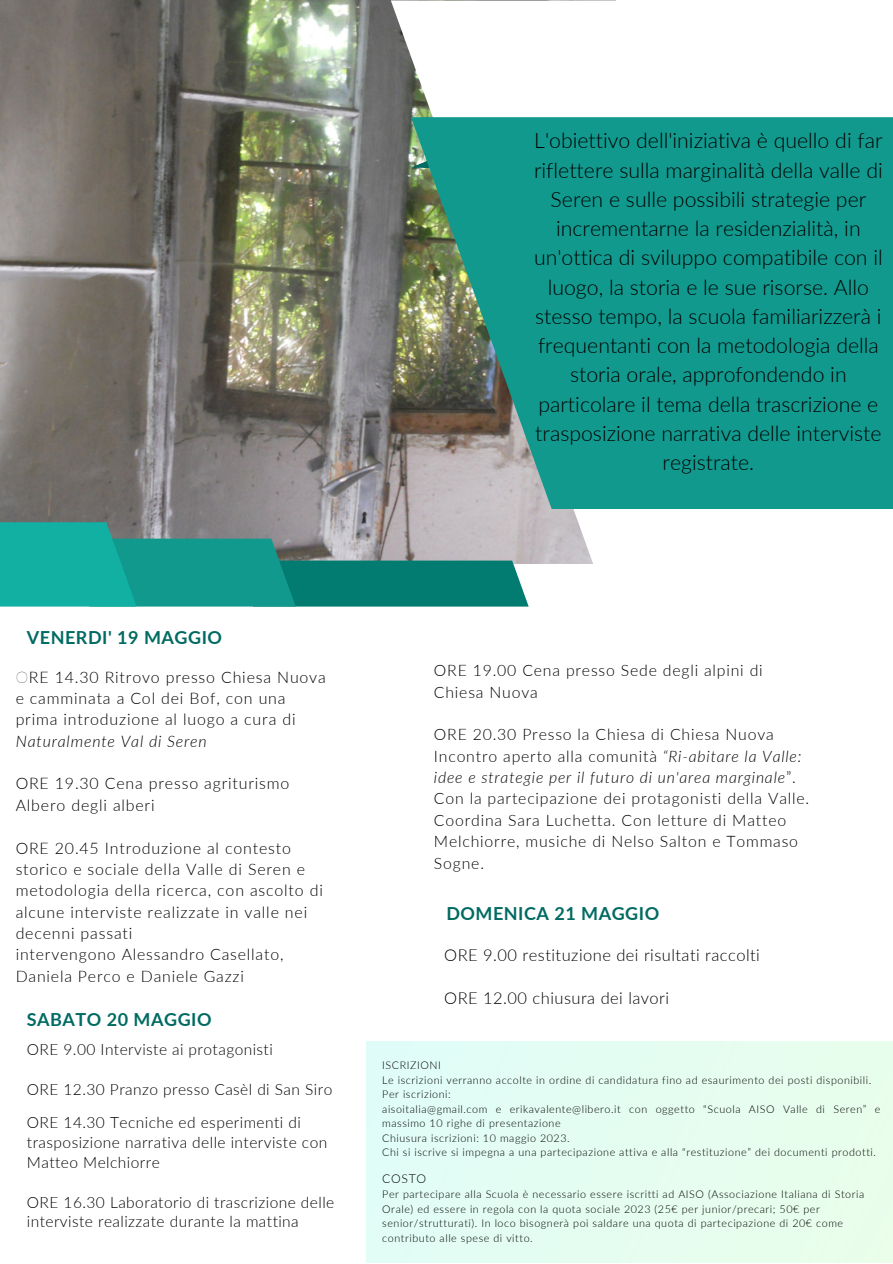
<style>
.page{position:relative;width:893px;height:1264px;background:#fff}
.page>*{position:absolute;margin:0;border:0;box-sizing:border-box;transform-origin:0 0}
.t1{font:300 21.3px/29.2px "Lato";color:#000;text-align:center}
.t2{font:700 18px "Lato";letter-spacing:.03em;color:#006b62}
.t3{font:300 16.5px "Lato";letter-spacing:.03em;color:#000}
.t4{font:300 15.9px/21.3px "Lato";letter-spacing:.05em;color:#000}
.t5{font:italic 300 15.9px "Lato";letter-spacing:.05em;color:#000}
.t6{font:300 15.75px/21.3px "Lato";letter-spacing:.05em;color:#000}
.t7{font:300 15.45px/19.8px "Lato";letter-spacing:.03em;color:#000}
.t8{font:300 12.3px "Lato";letter-spacing:.05em;color:#000}
.t9{font:300 10.8px/14.5px "Lato";letter-spacing:.05em;color:#000}
.s1{font-weight:100}
.s2{font-style:italic}
</style>
<div class="page">
<img style="left:0;top:0;width:391px;height:522px">
<svg style="left:391px;top:0;width:225px;height:607px"></svg>
<svg style="left:411px;top:117px;width:481px;height:392px;background:#22968a"></svg>
<svg style="left:0;top:522px;width:528px;height:84px;background:#379992"></svg>
<p class="t1" style="left:534px;top:125px;width:350px">L'obiettivo dell'iniziativa è quello di far riflettere sulla marginalità della valle di Seren e sulle possibili strategie per incrementarne la residenzialità, in un'ottica di sviluppo compatibile con il luogo, la storia e le sue risorse. Allo stesso tempo, la scuola familiarizzerà i frequentanti con la metodologia della storia orale, approfondendo in particolare il tema della trascrizione e trasposizione narrativa delle interviste registrate.</p>
<h2 class="t2" style="left:27px;top:626px;width:197px">VENERDI' 19 MAGGIO</h2>
<h3 class="t4" style="left:16px;top:665px;width:311px"><span class="s1">O</span>RE 14.30 Ritrovo presso Chiesa Nuova e camminata a Col dei Bof, con una prima introduzione al luogo a cura di</h3>
<h3 class="t5" style="left:16px;top:731px;width:193px">Naturalmente Val di Seren</h3>
<h3 class="t4" style="left:16px;top:772px;width:275px">ORE 19.30 Cena presso agriturismo<br>Albero degli alberi</h3>
<p class="t4" style="left:16px;top:836px;width:309px">ORE 20.45 Introduzione al contesto storico e sociale della Valle di Seren e metodologia della ricerca, con ascolto di alcune interviste realizzate in valle nei decenni passati<br>intervengono Alessandro Casellato, Daniela Perco e Daniele Gazzi</p>
<h2 class="t2" style="left:27px;top:1007px;width:186px">SABATO 20 MAGGIO</h2>
<h3 class="t7" style="left:27px;top:1039px;width:247px">ORE 9.00 Interviste ai protagonisti</h3>
<h3 class="t7" style="left:27px;top:1071px;width:307px;line-height:33.6px">ORE 12.30 Pranzo presso Casèl di San Siro<br>ORE 14.30 Tecniche ed esperimenti di</h3>
<h3 class="t7" style="left:27px;top:1132px;width:302px">trasposizione narrativa delle interviste con<br>Matteo Melchiorre</h3>
<h3 class="t7" style="left:27px;top:1191px;width:309px">ORE 16.30 Laboratorio di trascrizione delle interviste realizzate durante la mattina</h3>
<h3 class="t6" style="left:434px;top:659px;width:330px">ORE 19.00 Cena presso Sede degli alpini di<br>Chiesa Nuova</h3>
<p class="t6" style="left:434px;top:723px;width:376px">ORE 20.30 Presso la Chiesa di Chiesa Nuova Incontro aperto alla comunità <span class="s2">“Ri-abitare la Valle: idee e strategie per il futuro di un'area marginale</span>”.<br>Con la partecipazione dei protagonisti della Valle.<br>Coordina Sara Luchetta. Con letture di Matteo Melchiorre, musiche di Nelso Salton e Tommaso Sogne.</p>
<h2 class="t2" style="left:446px;top:902px;width:214px">DOMENICA 21 MAGGIO</h2>
<h3 class="t3" style="left:444px;top:945px;width:317px">ORE 9.00 restituzione dei risultati raccolti</h3>
<h3 class="t3" style="left:444px;top:987px;width:226px">ORE 12.00 chiusura dei lavori</h3>
<p class="t9" style="left:382px;top:1057px;width:499px">ISCRIZIONI<br>Le iscrizioni verranno accolte in ordine di candidatura fino ad esaurimento dei posti disponibili.<br>Per iscrizioni:<br>aisoitalia@gmail.com e erikavalente@libero.it con oggetto “Scuola AISO Valle di Seren” e massimo 10 righe di presentazione<br>Chiusura iscrizioni: 10 maggio 2023.<br>Chi si iscrive si impegna a una partecipazione attiva e alla “restituzione” dei documenti prodotti.</p>
<p class="t8" style="left:382px;top:1170px;width:45px">COSTO</p>
<p class="t9" style="left:382px;top:1186px;width:483px">Per partecipare alla Scuola è necessario essere iscritti ad AISO (Associazione Italiana di Storia Orale) ed essere in regola con la quota sociale 2023 (25€ per junior/precari; 50€ per senior/strutturati). In loco bisognerà poi saldare una quota di partecipazione di 20€ come contributo alle spese di vitto.</p>
</div>
